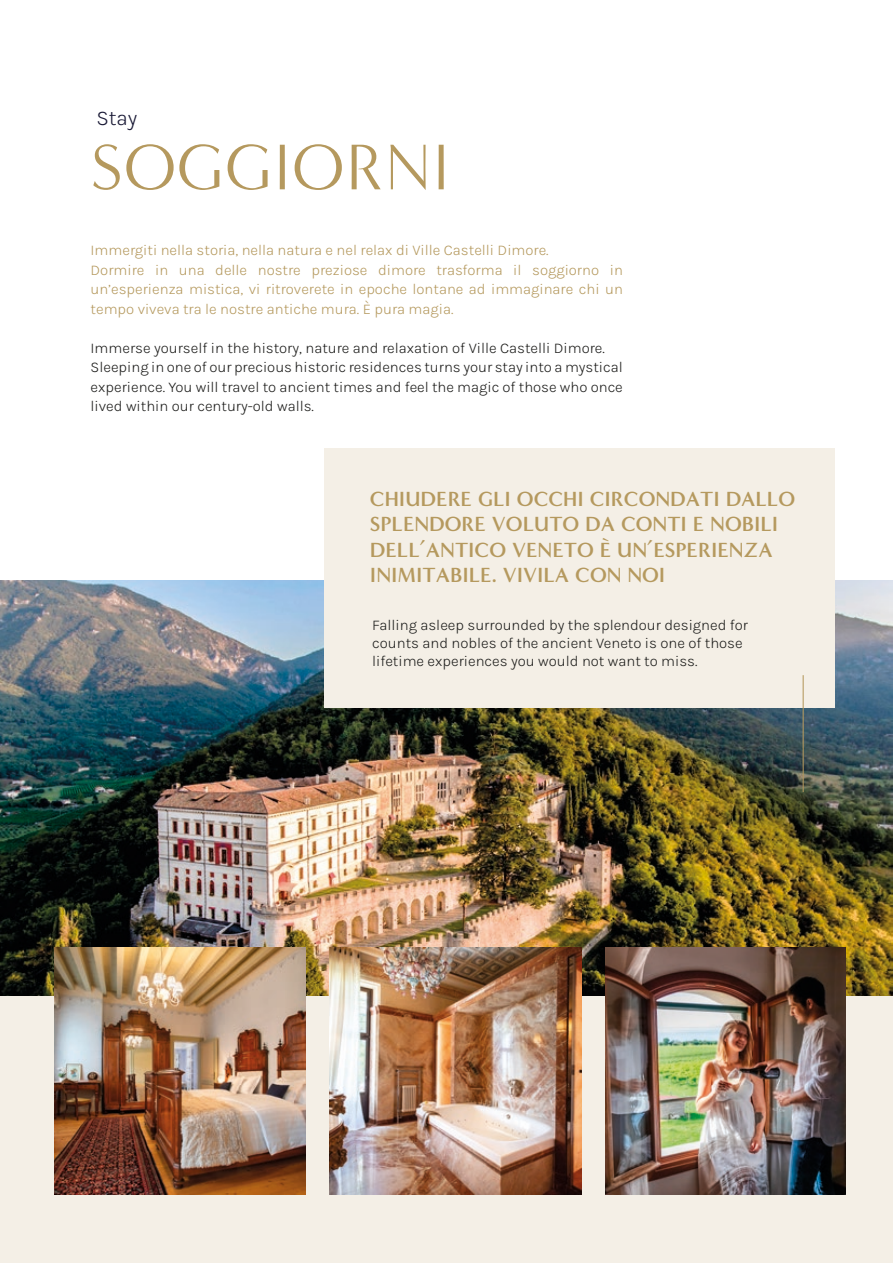
<style>
.page{position:relative;width:893px;height:1263px;background:#fff}
.page>*{position:absolute;margin:0;border:0;box-sizing:border-box;transform-origin:0 0}
.t1{font:79.5px "Minerva Modern";letter-spacing:.015em;color:#b5995e}
.t2{font:300 21.15px "Karla";color:#191935}
.t3{font:700 21px/25.2px "Minerva Modern";color:#b5995e}
.t4{font:300 15px/19.5px "Karla";color:#1d1d1b}
.t5{font:300 15px/19.5px "Karla";color:#b5995e}
</style>
<div class="page">
<div style="left:0;top:966px;width:893px;height:297px;background:#f4efe6"></div>
<img style="left:0;top:580px;width:893px;height:415px">
<div style="left:324px;top:448px;width:510px;height:259px;background:#f4efe6"></div>
<hr style="left:803px;top:675px;width:1px;height:117px;background:#b5995e">
<img style="left:54px;top:947px;width:252px;height:248px">
<img style="left:330px;top:947px;width:251px;height:248px">
<img style="left:605px;top:947px;width:240px;height:248px">
<h2 class="t2" style="left:96px;top:104px;width:43px">Stay</h2>
<h1 class="t1" style="left:90px;top:126px;width:361px">SOGGIORNI</h1>
<p class="t5" style="left:91px;top:240px;width:534px">Immergiti nella storia, nella natura e nel relax di Ville Castelli Dimore.<br>Dormire in una delle nostre preziose dimore trasforma il soggiorno in un’esperienza mistica, vi ritroverete in epoche lontane ad immaginare chi un tempo viveva tra le nostre antiche mura. È pura magia.</p>
<p class="t4" style="left:91px;top:338px;width:534px">Immerse yourself in the history, nature and relaxation of Ville Castelli Dimore.<br>Sleeping in one of our precious historic residences turns your stay into a mystical experience. You will travel to ancient times and feel the magic of those who once lived within our century-old walls.</p>
<h3 class="t3" style="left:370px;top:483px;width:427px">CHIUDERE GLI OCCHI CIRCONDATI DALLO SPLENDORE VOLUTO DA CONTI E NOBILI DELL’ANTICO VENETO È UN’ESPERIENZA INIMITABILE. VIVILA CON NOI</h3>
<p class="t4" style="left:372px;top:616px;width:377px;line-height:18px">Falling asleep surrounded by the splendour designed for counts and nobles of the ancient Veneto is one of those lifetime experiences you would not want to miss.</p>
</div>
